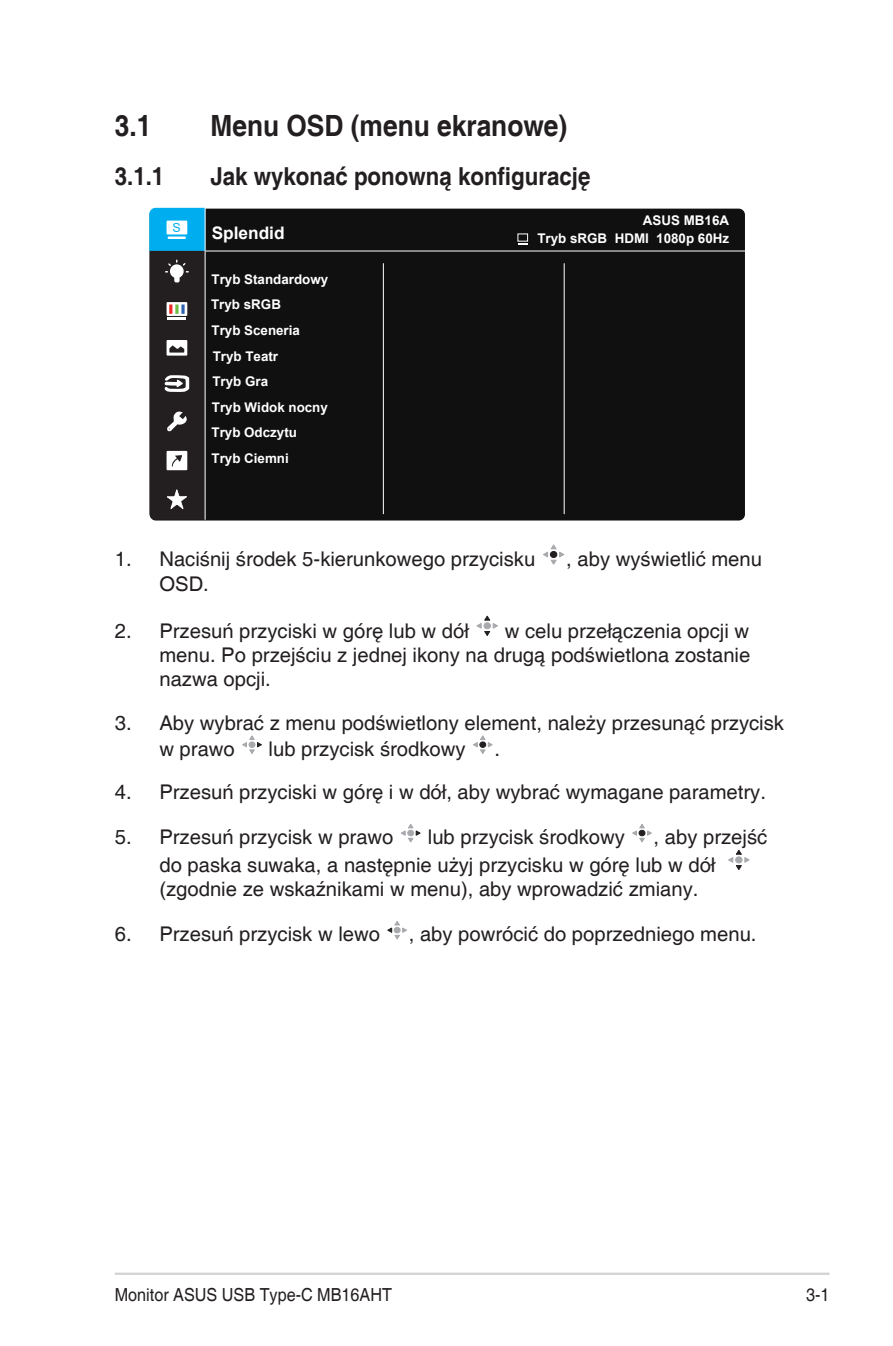
<style>
.page{position:relative;width:893px;height:1346px;background:#fff}
.page>*{position:absolute;margin:0;border:0;box-sizing:border-box;transform-origin:0 0}
.Heading_1{font:700 29.25px "Helvetica";color:#231f20;scale:.9 1}
.Heading_2{font:700 24.75px "Helvetica";color:#231f20;scale:.9 1}
.t1{font:20.25px/24.3px "Helvetica";color:#231f20}
.t2{font:18px "Helvetica";color:#231f20;scale:.9 1}
.t3{font:700 17.32px "Arial";color:#fff}
.t4{font:700 13.28px/25.7px "Arial";color:#fff}
.t5{font:12.38px "Arial";color:#00aeef}
</style>
<div class="page">
<hr style="left:115px;top:1272px;width:714px;height:3px;background:#d1d2d4">
<div style="left:150px;top:209px;width:595px;height:311px;background:#101010;border-radius:6px"></div>
<hr style="left:150px;top:251px;width:595px;height:1px;background:#fff">
<hr style="left:383px;top:263px;width:1px;height:251px;background:#fff">
<hr style="left:564px;top:263px;width:1px;height:251px;background:#fff">
<div style="left:518px;top:234px;width:10px;height:7px;border:1px solid #fff"></div>
<svg style="left:518px;top:243px;width:10px;height:2px"></svg>
<svg style="left:149px;top:208px;width:57px;height:312px;background:#3c4d55"></svg>
<svg style="left:543px;top:544px;width:22px;height:21px"></svg>
<div style="left:550px;top:551px;width:7px;height:6px;background:#231f20;border-radius:50%"></div>
<div style="left:550px;top:551px;width:7px;height:7px;border:1px solid #231f20;border-radius:50%"></div>
<svg style="left:476px;top:615px;width:22px;height:21px"></svg>
<div style="left:484px;top:622px;width:7px;height:7px;border:1px solid #a8a9ad;border-radius:50%"></div>
<svg style="left:242px;top:735px;width:20px;height:19px"></svg>
<div style="left:249px;top:741px;width:6px;height:7px;border:1px solid #a8a9ad;border-radius:50%"></div>
<svg style="left:473px;top:735px;width:20px;height:19px"></svg>
<div style="left:479px;top:741px;width:7px;height:7px;border:1px solid #231f20;border-radius:50%"></div>
<svg style="left:401px;top:824px;width:20px;height:19px"></svg>
<div style="left:407px;top:830px;width:7px;height:6px;border:1px solid #a8a9ad;border-radius:50%"></div>
<svg style="left:632px;top:824px;width:20px;height:19px"></svg>
<svg style="left:728px;top:849px;width:22px;height:21px"></svg>
<div style="left:735px;top:856px;width:7px;height:7px;border:1px solid #a8a9ad;border-radius:50%"></div>
<svg style="left:387px;top:921px;width:20px;height:19px"></svg>
<p class="Heading_1" style="left:115px;top:108px;width:42px">3.1</p>
<p class="Heading_1" style="left:210px;top:108px;width:398px">Menu OSD (menu ekranowe)</p>
<p class="Heading_2" style="left:115px;top:161px;width:57px">3.1.1</p>
<p class="Heading_2" style="left:210px;top:161px;width:424px">Jak wykonać ponowną konfigurację</p>
<p class="t5" style="left:173px;top:219px;width:10px">S</p>
<p class="t3" style="left:212px;top:220px;width:75px">Splendid</p>
<p class="t4" style="left:211px;top:266px;width:119px">Tryb Standardowy<br>Tryb sRGB</p>
<p class="t4" style="left:211px;top:318px;width:90px">Tryb Sceneria</p>
<p class="t4" style="left:213px;top:343px;width:67px">Tryb Teatr</p>
<p class="t4" style="left:212px;top:369px;width:117px">Tryb Gra<br>Tryb Widok nocny</p>
<p class="t4" style="left:212px;top:420px;width:87px">Tryb Odczytu<br>Tryb Ciemni</p>
<p class="t4" style="left:643px;top:208px;width:88px">ASUS MB16A</p>
<p class="t4" style="left:537px;top:226px;width:193px">Tryb sRGB HDMI 1080p 60Hz</p>
<p class="t1" style="left:115px;top:548px;width:422px">1. Naciśnij środek 5-kierunkowego przycisku</p>
<p class="t1" style="left:566px;top:548px;width:197px">, aby wyświetlić menu</p>
<p class="t1" style="left:159px;top:572px;width:51px">OSD.</p>
<p class="t1" style="left:115px;top:619px;width:356px">2. Przesuń przyciski w górę lub w dół</p>
<p class="t1" style="left:159px;top:619px;width:592px;text-align:justify;text-indent:345px">w celu przełączenia opcji w menu. Po przejściu z jednej ikony na drugą podświetlona zostanie nazwa opcji.</p>
<p class="t1" style="left:159px;top:710px;width:626px;line-height:25.9px;text-indent:-45px">3. Aby wybrać z menu podświetlony element, należy przesunąć przycisk w prawo</p>
<p class="t1" style="left:269px;top:737px;width:198px">lub przycisk środkowy</p>
<p class="t1" style="left:494px;top:737px;width:7px">.</p>
<p class="t1" style="left:115px;top:780px;width:653px">4. Przesuń przyciski w górę i w dół, aby wybrać wymagane parametry.</p>
<p class="t1" style="left:115px;top:825px;width:280px">5. Przesuń przycisk w prawo</p>
<p class="t1" style="left:428px;top:825px;width:198px">lub przycisk środkowy</p>
<p class="t1" style="left:159px;top:823px;width:609px;line-height:27.9px;text-indent:494px">, aby przejść do paska suwaka, a następnie użyj przycisku w górę lub w dół</p>
<p class="t1" style="left:159px;top:877px;width:541px">(zgodnie ze wskaźnikami w menu), aby wprowadzić zmiany.</p>
<p class="t1" style="left:115px;top:922px;width:267px">6. Przesuń przycisk w lewo</p>
<p class="t1" style="left:409px;top:922px;width:349px">, aby powrócić do poprzedniego menu.</p>
<p class="t2" style="left:115px;top:1284px;width:310px">Monitor ASUS USB Type-C MB16AHT</p>
<p class="t2" style="left:806px;top:1284px;width:28px">3-1</p>
</div>
